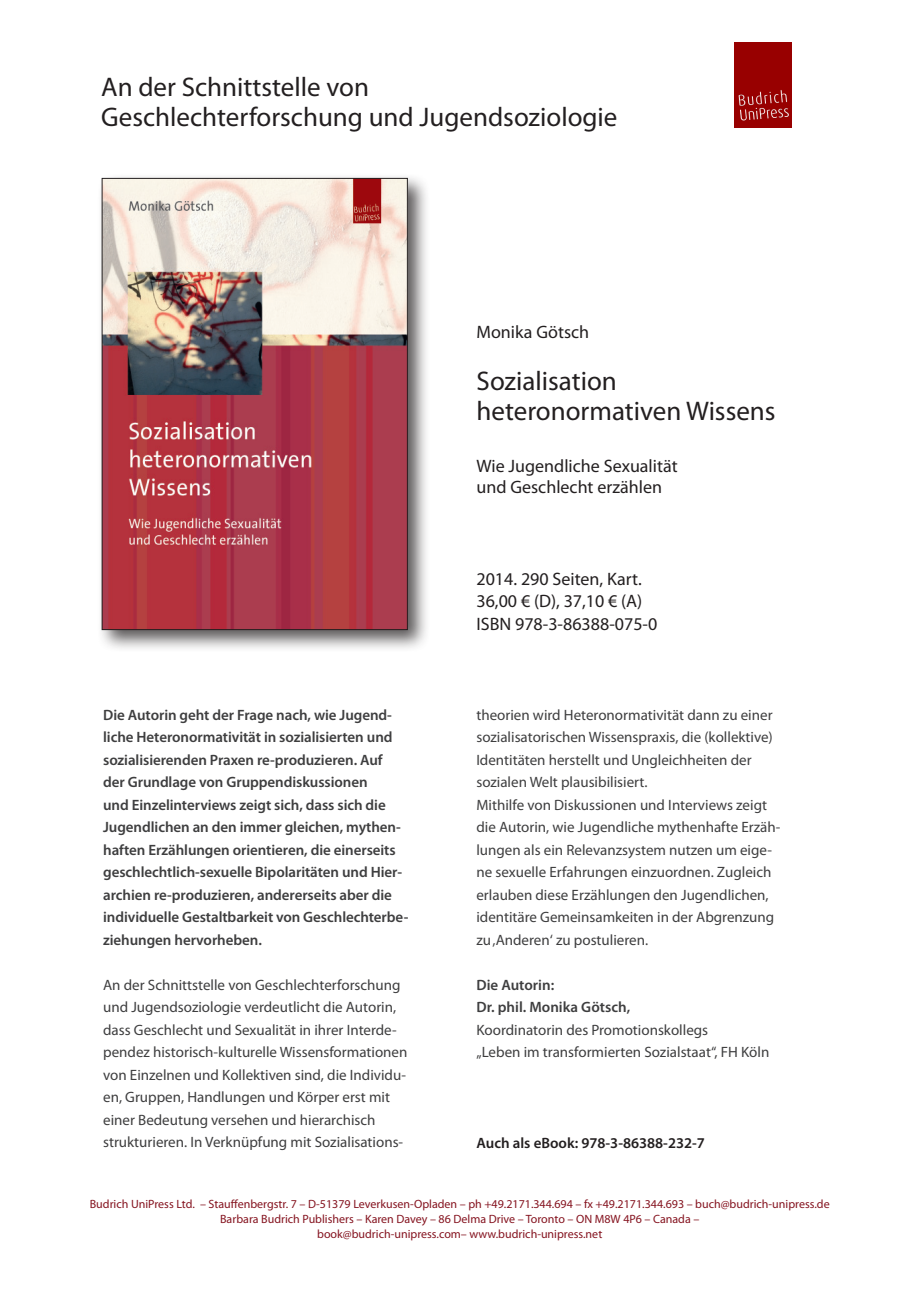
<style>
.page{position:relative;width:919px;height:1289px;background:#fff}
.page>*{position:absolute;margin:0;border:0;box-sizing:border-box;transform-origin:0 0}
.t1{font:27px "Myriad Pro";color:#231f20}
.t2{font:18px "Myriad Pro";color:#231f20}
.t3{font:15px/22.5px "Myriad Pro";color:#3e3e3f}
.t4{font:600 15px/22.5px "Myriad Pro";letter-spacing:-.005em;color:#3e3e3f}
.t5{font:600 15px "Myriad Pro";color:#231f20}
.t6{font:12px "Myriad Pro";color:#851420}
</style>
<div class="page">
<div style="left:97px;top:173px;width:333px;height:480px;background:#231f20;opacity:.75"></div>
<img style="left:104px;top:180px;width:301px;height:447px">
<div style="left:102px;top:178px;width:305px;height:451px;border:1px solid #231f20"></div>
<img style="left:734px;top:43px;width:57px;height:85px">
<p class="t1" style="left:101px;top:70px;width:269px">An der Schnittstelle von</p>
<p class="t1" style="left:101px;top:100px;width:517px">Geschlechterforschung und Jugendsoziologie</p>
<p class="t2" style="left:476px;top:321px;width:114px">Monika Götsch</p>
<p class="t1" style="left:476px;top:364px;width:142px">Sozialisation</p>
<p class="t1" style="left:476px;top:394px;width:300px">heteronormativen Wissens</p>
<p class="t2" style="left:476px;top:454px;width:202px">Wie Jugendliche Sexualität</p>
<p class="t2" style="left:476px;top:476px;width:187px">und Geschlecht erzählen</p>
<p class="t4" style="left:103px;top:703px;width:300px">Die Autorin geht der Frage nach, wie Jugend&shy;liche Heteronormativität in sozialisierten und sozialisierenden Praxen re-produzieren. Auf der Grundlage von Gruppendiskussionen<br>und Einzelinterviews zeigt sich, dass sich die Jugendlichen an den immer gleichen, mythen&shy;haften Erzählungen orientieren, die einerseits geschlechtlich-sexuelle Bipolaritäten und Hier&shy;archien re-produzieren, andererseits aber die</p>
<p class="t4" style="left:103px;top:905px;width:307px">individuelle Gestaltbarkeit von Geschlechterbe&shy;ziehungen hervorheben.</p>
<p class="t3" style="left:103px;top:973px;width:306px">An der Schnittstelle von Geschlechterforschung und Jugendsoziologie verdeutlicht die Autorin, dass Geschlecht und Sexualität in ihrer Interde&shy;pendez historisch-kulturelle Wissensformationen von Einzelnen und Kollektiven sind, die Individu&shy;en, Gruppen, Handlungen und Körper erst mit einer Bedeutung versehen und hierarchisch</p>
<p class="t3" style="left:103px;top:1130px;width:301px">strukturieren. In Verknüpfung mit Sozialisations-</p>
<p class="t2" style="left:476px;top:567px;width:167px">2014. 290 Seiten, Kart.</p>
<p class="t2" style="left:476px;top:590px;width:167px">36,00 € (D), 37,10 € (A)</p>
<p class="t2" style="left:476px;top:612px;width:182px">ISBN 978-3-86388-075-0</p>
<p class="t3" style="left:476px;top:703px;width:298px">theorien wird Heteronormativität dann zu einer sozialisatorischen Wissenspraxis, die (kollektive)<br>Identitäten herstellt und Ungleichheiten der sozialen Welt plausibilisiert.</p>
<p class="t3" style="left:476px;top:793px;width:305px">Mithilfe von Diskussionen und Interviews zeigt die Autorin, wie Jugendliche mythenhafte Erzäh&shy;lungen als ein Relevanzsystem nutzen um eige&shy;ne sexuelle Erfahrungen einzuordnen. Zugleich erlauben diese Erzählungen den Jugendlichen,</p>
<p class="t3" style="left:476px;top:905px;width:299px">identitäre Gemeinsamkeiten in der Abgrenzung zu ‚Anderen‘ zu postulieren.</p>
<p class="t4" style="left:476px;top:973px;width:79px">Die Autorin:</p>
<p class="t4" style="left:476px;top:995px;width:155px">Dr. phil. Monika Götsch,</p>
<p class="t3" style="left:476px;top:1018px;width:233px">Koordinatorin des Promotionskollegs</p>
<p class="t3" style="left:476px;top:1040px;width:294px">„Leben im transformierten Sozialstaat“, FH Köln</p>
<p class="t5" style="left:476px;top:1133px;width:230px">Auch als eBook: 978-3-86388-232-7</p>
<p class="t6" style="left:90px;top:1196px;width:741px">Budrich UniPress Ltd. – Stauffenbergstr. 7 – D-51379 Leverkusen-Opladen – ph +49.2171.344.694 – fx +49.2171.344.693 – buch@budrich-unipress.de</p>
<p class="t6" style="left:220px;top:1211px;width:480px">Barbara Budrich Publishers – Karen Davey – 86 Delma Drive – Toronto – ON M8W 4P6 – Canada –</p>
<p class="t6" style="left:317px;top:1226px;width:286px">book@budrich-unipress.com– www.budrich-unipress.net</p>
</div>
